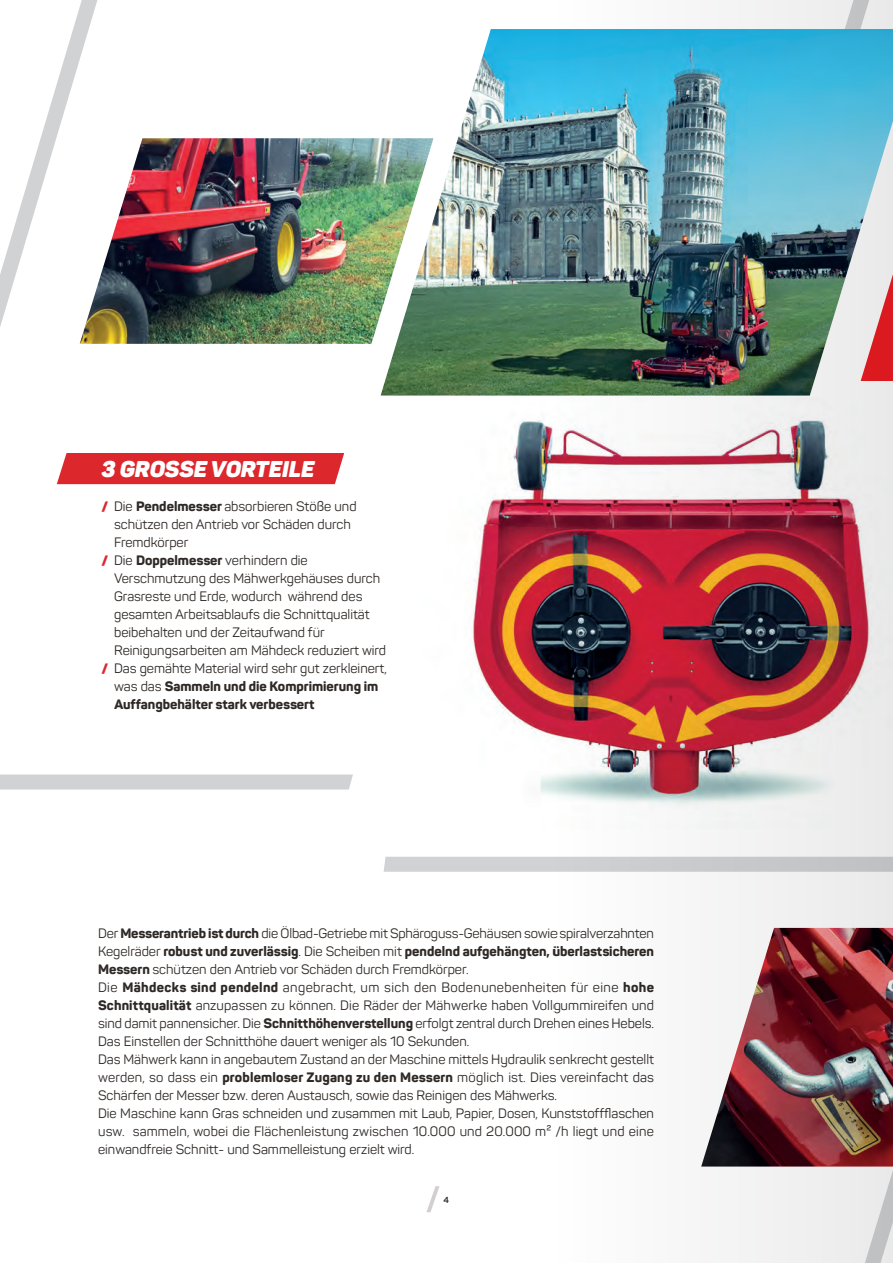
<style>
.page{position:relative;width:893px;height:1263px;background:#fff}
.page>*{position:absolute;margin:0;border:0;box-sizing:border-box;transform-origin:0 0}
.Testi_Base{font:italic 900 22.5px "Panton";color:#fff}
.Testi_Base-2{font:13.5px/18px "Panton";color:#2e2926;text-align:justify}
.t1{font:800 13.5px/18px "Panton";color:#2e2926}
.t2{font:700 8.7px "Panton";color:#2e2926}
.s1{font-weight:900;color:#dc272d}
.s2{font-weight:800}
.s3{font-weight:400}
</style>
<div class="page">
<svg style="left:388px;top:856px;width:167px;height:357px"></svg>
<svg style="left:0;top:0;width:381px;height:790px"></svg>
<svg style="left:334px;top:730px;width:23px;height:60px"></svg>
<img style="left:357px;top:398px;width:198px;height:398px">
<img style="left:80px;top:138px;width:301px;height:206px">
<img style="left:381px;top:29px;width:174px;height:367px">
<div style="left:57px;top:453px;width:287px;height:31px;background:#dc272d"></div>
<svg style="left:426px;top:1186px;width:13px;height:26px"></svg>
<img style="left:555px;top:0;width:338px;height:1263px">
<p class="Testi_Base" style="left:101px;top:455px;width:214px">3 GROSSE VORTEILE</p>
<p class="Testi_Base-2" style="left:114px;top:497px;width:244px;text-align:left;text-indent:-13px"><span class="s1">/</span> Die <span class="s2">Pendelmesser</span> absorbieren Stöße und schützen den Antrieb vor Schäden durch<br>Fremdkörper</p>
<p class="Testi_Base-2" style="left:114px;top:551px;width:274px;text-align:left;text-indent:-13px"><span class="s1">/</span> Die <span class="s2">Doppelmesser</span> verhindern die Verschmutzung des Mähwerkgehäuses durch Grasreste und Erde, wodurch während des gesamten Arbeitsablaufs die Schnittqualität beibehalten und der Zeitaufwand für Reinigungsarbeiten am Mähdeck reduziert wird</p>
<p class="t1" style="left:114px;top:659px;width:274px;text-indent:-13px"><span class="s1">/</span> <span class="s3">Das gemähte Material wird sehr gut zerkleinert, was das</span> Sammeln und die Komprimierung im<br>Auffangbehälter stark verbessert</p>
<p class="Testi_Base-2" style="left:98px;top:924px;width:557px">Der <span class="s2">Messerantrieb ist durch</span> die Ölbad-Getriebe mit Sphäroguss-Gehäusen sowie spiralverzahnten Kegelräder <span class="s2">robust und zuverlässig</span>. Die Scheiben mit <span class="s2">pendelnd aufgehängten, überlastsicheren Messern</span> schützen den Antrieb vor Schäden durch Fremdkörper.</p>
<p class="Testi_Base-2" style="left:98px;top:978px;width:557px">Die <span class="s2">Mähdecks sind pendelnd</span> angebracht, um sich den Bodenunebenheiten für eine <span class="s2">hohe Schnittqualität</span> anzupassen zu können. Die Räder der Mähwerke haben Vollgummireifen und sind damit pannensicher. Die <span class="s2">Schnitthöhenverstellung</span> erfolgt zentral durch Drehen eines Hebels.<br>Das Einstellen der Schnitthöhe dauert weniger als 10 Sekunden.</p>
<p class="Testi_Base-2" style="left:98px;top:1050px;width:557px">Das Mähwerk kann in angebautem Zustand an der Maschine mittels Hydraulik senkrecht gestellt werden, so dass ein <span class="s2">problemloser Zugang zu den Messern</span> möglich ist. Dies vereinfacht das Schärfen der Messer bzw. deren Austausch, sowie das Reinigen des Mähwerks.</p>
<p class="Testi_Base-2" style="left:98px;top:1104px;width:557px">Die Maschine kann Gras schneiden und zusammen mit Laub, Papier, Dosen, Kunststoffflaschen usw. sammeln, wobei die Flächenleistung zwischen 10.000 und 20.000 m² /h liegt und eine einwandfreie Schnitt- und Sammelleistung erzielt wird.</p>
<p class="t2" style="left:443px;top:1195px;width:7px">4</p>
</div>
